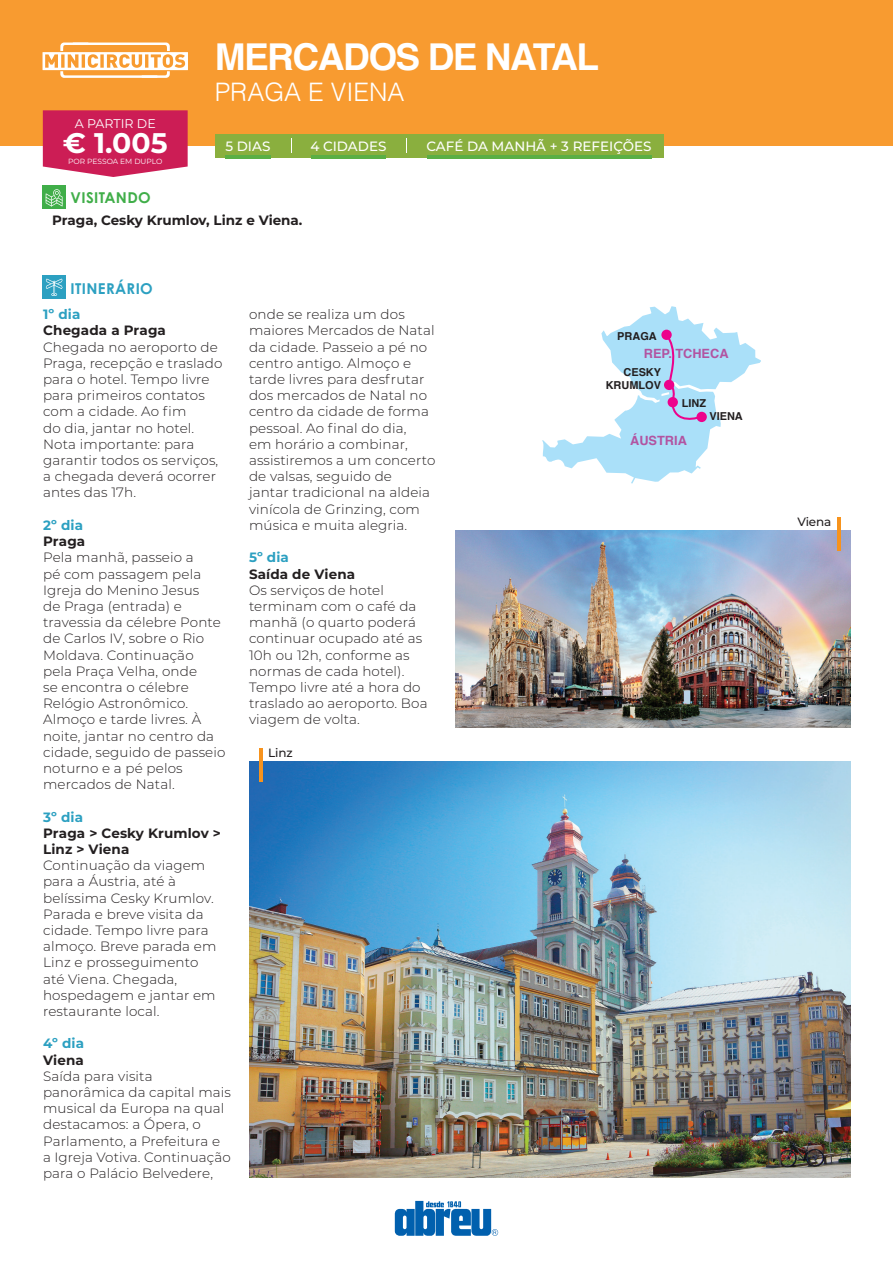
<style>
.page{position:relative;width:893px;height:1263px;background:#fff}
.page>*{position:absolute;margin:0;border:0;box-sizing:border-box;transform-origin:0 0}
.t1{font:700 37.05px "Helvetica";letter-spacing:-.04em;color:#fff}
.t2{font:700 28.35px "Montserrat";color:#fff}
.t3{font:300 25.5px "Helvetica";color:#fff}
.t4{font:700 15px "Century Gothic Std";letter-spacing:.025em;color:#2ca0c1}
.t5{font:700 15px "Century Gothic Std";letter-spacing:.025em;color:#40ae49}
.t6{font:300 13.5px/16.2px "Montserrat";letter-spacing:.01em;color:#231f20}
.t7{font:700 13.5px/16.2px "Montserrat";letter-spacing:.01em;color:#231f20}
.t8{font:500 13.5px "Montserrat";color:#fff}
.t9{font:700 13.5px "Montserrat";letter-spacing:.01em;color:#2ca0c1}
.t10{font:700 12.75px "Helvetica";color:#b254a1}
.t11{font:12.6px "Montserrat";color:#fff}
.t12{font:500 12px "Montserrat";letter-spacing:-.01em;color:#231f20}
.t13{font:700 10.95px/13px "Helvetica";color:#231f20;text-align:right}
.t14{font:7.5px "Montserrat";color:#fff}
</style>
<div class="page">
<div style="left:0;top:0;width:893px;height:145px;background:#f89b30"></div>
<div style="left:43px;top:185px;width:23px;height:23px;background:#40ae49"></div>
<div style="left:43px;top:276px;width:23px;height:23px;background:#2ca0c1"></div>
<svg style="left:46px;top:189px;width:17px;height:17px"></svg>
<svg style="left:46px;top:279px;width:17px;height:17px"></svg>
<div style="left:215px;top:134px;width:448px;height:23px;background:#8aaf3e"></div>
<hr style="left:225px;top:156px;width:46px;height:3px;background:#5aaf45">
<hr style="left:311px;top:156px;width:75px;height:3px;background:#5aaf45">
<hr style="left:427px;top:156px;width:224px;height:3px;background:#5aaf45">
<svg style="left:291px;top:138px;width:1px;height:15px"></svg>
<svg style="left:406px;top:138px;width:1px;height:15px"></svg>
<img style="left:249px;top:761px;width:601px;height:417px">
<hr style="left:260px;top:748px;width:3px;height:34px;background:#f7931d">
<img style="left:455px;top:530px;width:395px;height:197px">
<hr style="left:838px;top:517px;width:3px;height:34px;background:#f7931d">
<svg style="left:43px;top:110px;width:145px;height:67px;background:#d02f62"></svg>
<svg style="left:395px;top:1201px;width:103px;height:35px"></svg>
<svg style="left:43px;top:43px;width:145px;height:35px"></svg>
<svg style="left:542px;top:306px;width:219px;height:177px"></svg>
<p class="t11" style="left:75px;top:115px;width:83px">A PARTIR DE</p>
<h2 class="t2" style="left:63px;top:123px;width:106px">€ 1.005</h2>
<p class="t14" style="left:68px;top:157px;width:96px">POR PESSOA EM DUPLO</p>
<p class="t5" style="left:71px;top:188px;width:82px">VISITANDO</p>
<h1 class="t1" style="left:215px;top:27px;width:386px">MERCADOS DE NATAL</h1>
<h3 class="t3" style="left:215px;top:70px;width:191px">PRAGA E VIENA</h3>
<p class="t8" style="left:225px;top:137px;width:46px">5 DIAS</p>
<p class="t8" style="left:310px;top:137px;width:78px">4 CIDADES</p>
<p class="t8" style="left:426px;top:137px;width:227px">CAFÉ DA MANHÃ + 3 REFEIÇÕES</p>
<p class="t7" style="left:52px;top:211px;width:252px">Praga, Cesky Krumlov, Linz e Viena.</p>
<p class="t4" style="left:71px;top:279px;width:84px">ITINERÁRIO</p>
<p class="t9" style="left:43px;top:305px;width:39px">1º dia</p>
<p class="t7" style="left:43px;top:322px;width:124px">Chegada a Praga</p>
<p class="t6" style="left:43px;top:338px;width:181px">Chegada no aeroporto de<br>Praga, recepção e traslado para o hotel. Tempo livre para primeiros contatos com a cidade. Ao fim<br>do dia, jantar no hotel.<br>Nota importante: para garantir todos os serviços, a chegada deverá ocorrer antes das 17h.</p>
<p class="t9" style="left:43px;top:515px;width:41px">2º dia</p>
<p class="t7" style="left:43px;top:532px;width:44px">Praga</p>
<p class="t6" style="left:43px;top:549px;width:184px">Pela manhã, passeio a<br>pé com passagem pela<br>Igreja do Menino Jesus<br>de Praga (entrada) e travessia da célebre Ponte de Carlos IV, sobre o Rio<br>Moldava. Continuação pela Praça Velha, onde<br>se encontra o célebre<br>Relógio Astronômico.<br>Almoço e tarde livres. À noite, jantar no centro da cidade, seguido de passeio noturno e a pé pelos mercados de Natal.</p>
<p class="t9" style="left:43px;top:807px;width:41px">3º dia</p>
<p class="t7" style="left:43px;top:824px;width:179px">Praga &gt; Cesky Krumlov &gt;<br>Linz &gt; Viena</p>
<p class="t6" style="left:43px;top:857px;width:175px">Continuação da viagem para a Áustria, até à belíssima Cesky Krumlov.<br>Parada e breve visita da cidade. Tempo livre para almoço. Breve parada em<br>Linz e prosseguimento até Viena. Chegada, hospedagem e jantar em restaurante local.</p>
<p class="t9" style="left:43px;top:1034px;width:43px">4º dia</p>
<p class="t7" style="left:43px;top:1051px;width:42px">Viena</p>
<p class="t6" style="left:43px;top:1067px;width:189px">Saída para visita panorâmica da capital mais musical da Europa na qual destacamos: a Ópera, o<br>Parlamento, a Prefeitura e a Igreja Votiva. Continuação para o Palácio Belvedere,</p>
<p class="t6" style="left:249px;top:306px;width:188px">onde se realiza um dos maiores Mercados de Natal da cidade. Passeio a pé no centro antigo. Almoço e tarde livres para desfrutar dos mercados de Natal no centro da cidade de forma pessoal. Ao final do dia,<br>em horário a combinar, assistiremos a um concerto de valsas, seguido de<br>jantar tradicional na aldeia vinícola de Grinzing, com música e muita alegria.</p>
<p class="t9" style="left:249px;top:548px;width:41px">5º dia</p>
<p class="t7" style="left:249px;top:565px;width:108px">Saída de Viena</p>
<p class="t6" style="left:249px;top:581px;width:180px">Os serviços de hotel terminam com o café da manhã (o quarto poderá continuar ocupado até as<br>10h ou 12h, conforme as normas de cada hotel).<br>Tempo livre até a hora do traslado ao aeroporto. Boa viagem de volta.</p>
<p class="t12" style="left:268px;top:744px;width:26px">Linz</p>
<p class="t13" style="left:617px;top:330px;width:41px">PRAGA</p>
<p class="t10" style="left:644px;top:343px;width:86px">REP. TCHECA</p>
<p class="t13" style="left:606px;top:365px;width:57px">CESKY<br>KRUMLOV</p>
<p class="t13" style="left:682px;top:397px;width:26px">LINZ</p>
<p class="t13" style="left:709px;top:410px;width:35px">VIENA</p>
<p class="t10" style="left:630px;top:430px;width:58px">ÁUSTRIA</p>
<p class="t12" style="left:797px;top:513px;width:35px">Viena</p>
</div>
